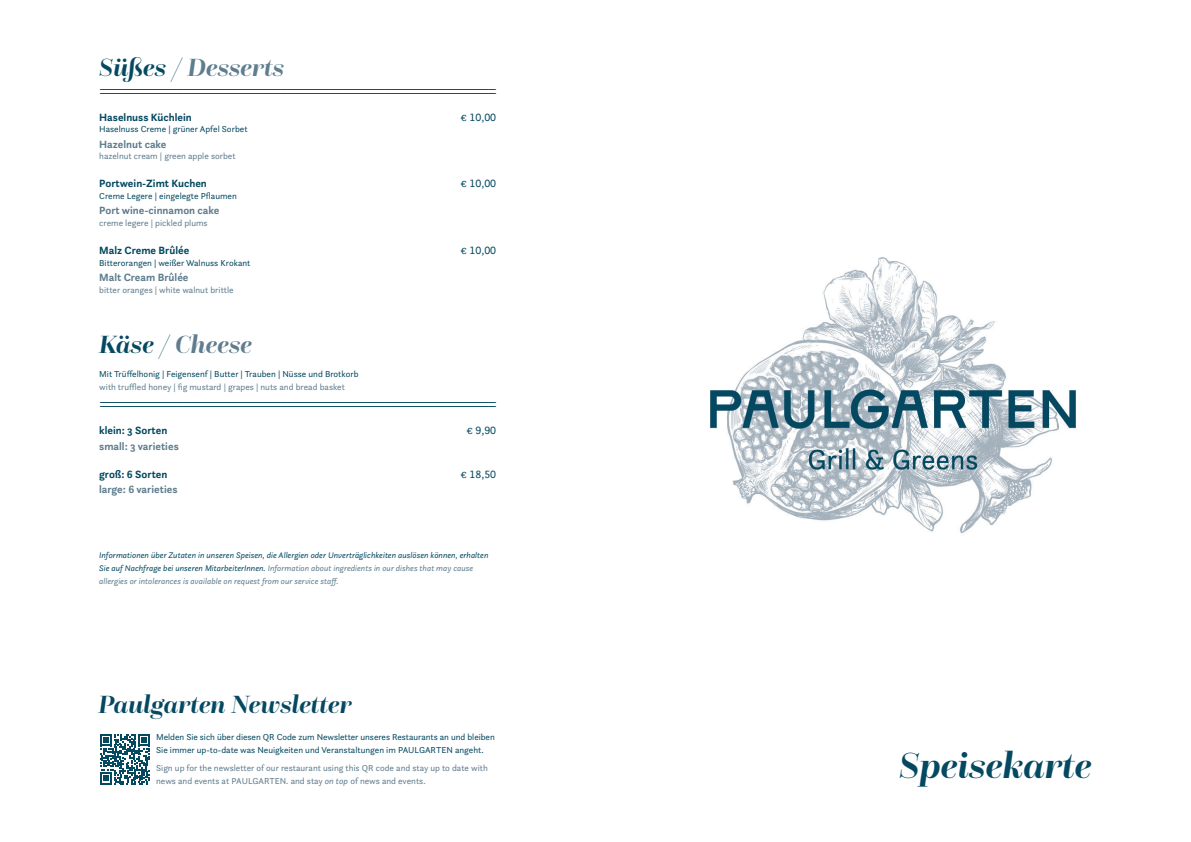
<style>
.page{position:relative;width:1191px;height:842px;background:#fff}
.page>*{position:absolute;margin:0;border:0;box-sizing:border-box;transform-origin:0 0}
.H0{font:italic 700 38px "Questa Grande";color:#054961}
.t1{font:italic 700 26px "Questa Grande";color:#5f7d8e}
.t2{font:italic 700 26px "Questa Grande";color:#054961}
.Line{font:15px "Questa Sans";color:#054961}
.courses-eng{font:700 11px "Questa Sans";color:#5f7d8e}
.courses{font:700 11px "Questa Sans";color:#054961}
.courses-2{font:11px "Questa Sans";color:#054961}
.zusatz-info{font:9px/13px "Questa Sans";letter-spacing:-.005em;color:#054961}
.zusatz-info-2{font:9px/13px "Questa Sans";color:#5f7d8e}
.ingredients{font:9px "Questa Sans";color:#054961}
.ingredients-2{font:9px "Questa Sans";color:#5f7d8e}
.cheese{font:9px "Questa Sans";color:#054961}
.cheese-2{font:9px "Questa Sans";color:#5f7d8e}
.zusatz-info-3{font:italic 8.5px/13px "Questa Sans";color:#054961}
.s1{color:#054961}
.s2{color:#5f7d8e}
.s3{font-style:italic}
</style>
<div class="page">
<img style="left:710px;top:257px;width:366px;height:277px">
<svg style="left:100px;top:734px;width:50px;height:50px"></svg>
<h1 class="t1" style="left:99px;top:51px;width:186px"><span class="s1">Süßes /</span> Desserts</h1>
<p class="Line" style="left:99px;top:74px;width:399px">_________________________________________________________</p>
<p class="Line" style="left:99px;top:78px;width:399px">_________________________________________________________</p>
<p class="courses" style="left:99px;top:110px;width:94px">Haselnuss Küchlein</p>
<p class="courses-2" style="left:461px;top:110px;width:37px">€ 10,00</p>
<p class="ingredients" style="left:99px;top:124px;width:150px">Haselnuss Creme | grüner Apfel Sorbet</p>
<p class="courses-eng" style="left:99px;top:137px;width:69px">Hazelnut cake</p>
<p class="ingredients-2" style="left:99px;top:151px;width:138px">hazelnut cream | green apple sorbet</p>
<p class="courses" style="left:99px;top:177px;width:109px">Portwein-Zimt Kuchen</p>
<p class="courses-2" style="left:461px;top:177px;width:37px">€ 10,00</p>
<p class="ingredients" style="left:99px;top:190px;width:139px">Creme Legere | eingelegte Pflaumen</p>
<p class="courses-eng" style="left:99px;top:204px;width:122px">Port wine-cinnamon cake</p>
<p class="ingredients-2" style="left:99px;top:217px;width:110px">creme legere | pickled plums</p>
<p class="courses" style="left:99px;top:243px;width:92px">Malz Creme Brûlée</p>
<p class="courses-2" style="left:461px;top:243px;width:37px">€ 10,00</p>
<p class="ingredients" style="left:99px;top:257px;width:153px">Bitterorangen | weißer Walnuss Krokant</p>
<p class="courses-eng" style="left:99px;top:270px;width:91px">Malt Cream Brûlée</p>
<p class="ingredients-2" style="left:99px;top:284px;width:136px">bitter oranges | white walnut brittle</p>
<h1 class="t1" style="left:99px;top:328px;width:154px"><span class="s1">Käse /</span> Cheese</h1>
<p class="cheese" style="left:99px;top:368px;width:261px">Mit Trüffelhonig | Feigensenf | Butter | Trauben | Nüsse und Brotkorb</p>
<p class="cheese-2" style="left:99px;top:381px;width:247px">with truffled honey | fig mustard | grapes | nuts and bread basket</p>
<p class="Line" style="left:99px;top:388px;width:399px">_________________________________________________________</p>
<p class="Line" style="left:99px;top:392px;width:399px">_________________________________________________________</p>
<p class="courses" style="left:99px;top:424px;width:70px">klein: 3 Sorten</p>
<p class="courses-2" style="left:467px;top:424px;width:31px">€ 9,90</p>
<p class="courses-eng" style="left:99px;top:439px;width:81px">small: 3 varieties</p>
<p class="courses" style="left:99px;top:467px;width:70px">groß: 6 Sorten</p>
<p class="courses-2" style="left:461px;top:467px;width:37px">€ 18,50</p>
<p class="courses-eng" style="left:99px;top:483px;width:80px">large: 6 varieties</p>
<p class="zusatz-info-3" style="left:99px;top:549px;width:391px">Informationen über Zutaten in unseren Speisen, die Allergien oder Unverträglichkeiten auslösen können, erhalten<br>Sie auf Nachfrage bei unseren MitarbeiterInnen. <span class="s2">Information about ingredients in our dishes that may cause allergies or intolerances is available on request from our service staff.</span></p>
<h1 class="t2" style="left:99px;top:689px;width:255px">Paulgarten Newsletter</h1>
<p class="zusatz-info" style="left:156px;top:730px;width:340px">Melden Sie sich über diesen QR Code zum Newsletter unseres Restaurants an und bleiben<br>Sie immer up-to-date was Neuigkeiten und Veranstaltungen im PAULGARTEN angeht.</p>
<p class="zusatz-info-2" style="left:156px;top:762px;width:333px">Sign up for the newsletter of our restaurant using this QR code and stay up to date with news and events at PAULGARTEN. and stay <span class="s3">on top</span> of news and events.</p>
<p class="H0" style="left:899px;top:741px;width:194px">Speisekarte</p>
</div>
